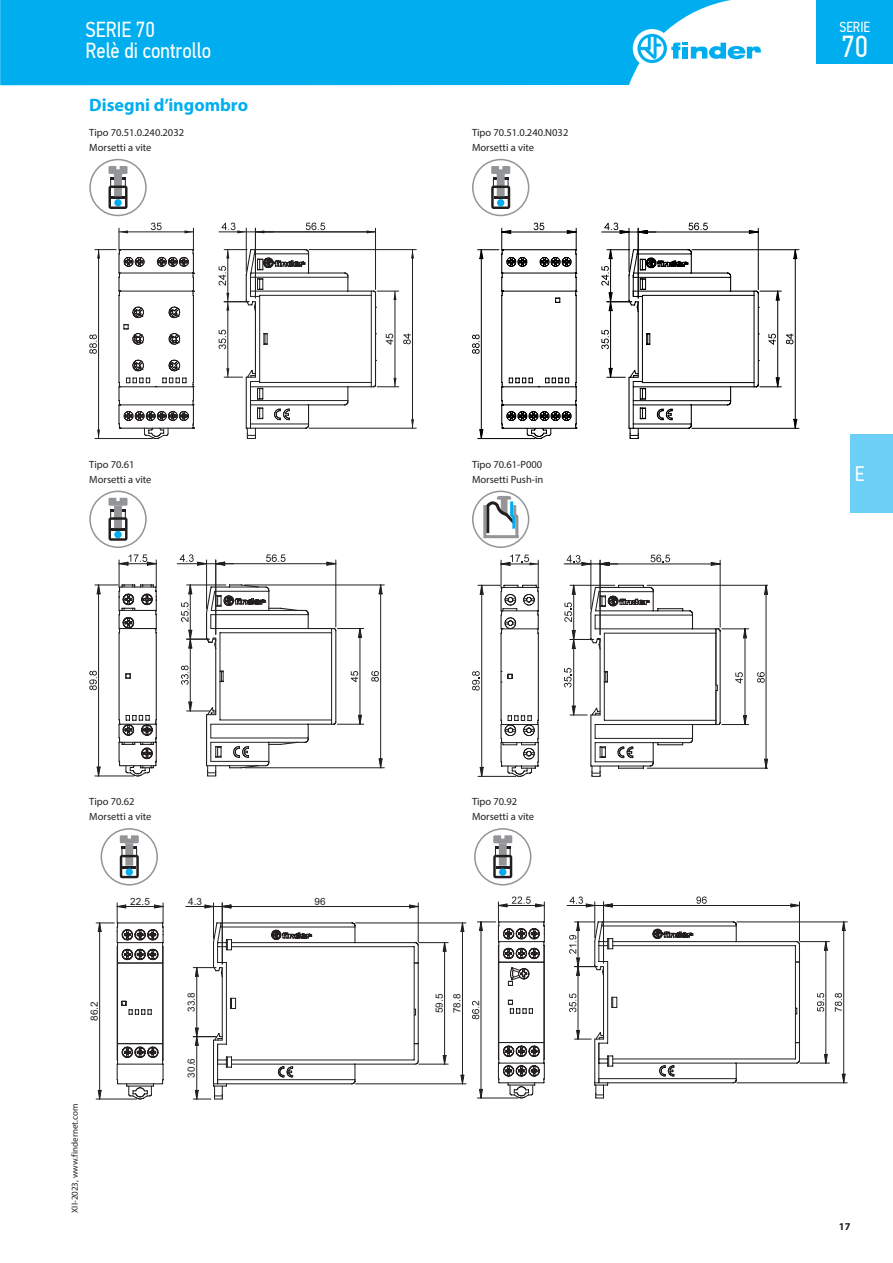
<style>
.page{position:relative;width:893px;height:1263px;background:#fff}
.page>*{position:absolute;margin:0;border:0;box-sizing:border-box;transform-origin:0 0}
.t1{font:30.3px "PF Din Text Cond Pro";color:#fff}
.t2{font:21.75px/21px "PF Din Text Cond Pro";color:#fff}
.t3{font:21px "PF Din Text Cond Pro";color:#fff}
.t4{font:700 18px "Myriad Pro";color:#00aeef}
.t5{font:14.55px "PF Din Text Cond Pro";color:#fff}
.t6{font:10.5px/14.7px "Myriad Pro";color:#231f20}
.t7{font:700 10.5px "Myriad Pro";color:#231f20}
.t8{font:10.05px/17.9px "Arial";letter-spacing:.01em;color:#231f20}
.t9{font:9px "Myriad Pro";color:#231f20}
</style>
<div class="page">
<div style="left:89px;top:159px;width:58px;height:57px;border:2px solid #939598;border-radius:50%"></div>
<svg style="left:108px;top:166px;width:20px;height:43px"></svg>
<hr style="left:309px;top:249px;width:107px;height:1px;background:#231f20">
<hr style="left:309px;top:428px;width:107px;height:1px;background:#231f20">
<svg style="left:89px;top:223px;width:325px;height:216px"></svg>
<hr style="left:98px;top:250px;width:1px;height:188px;background:#231f20">
<div style="left:472px;top:159px;width:57px;height:57px;border:2px solid #939598;border-radius:50%"></div>
<svg style="left:491px;top:166px;width:19px;height:43px"></svg>
<hr style="left:692px;top:249px;width:107px;height:1px;background:#000001">
<hr style="left:692px;top:428px;width:107px;height:1px;background:#000001">
<svg style="left:472px;top:223px;width:325px;height:216px"></svg>
<hr style="left:481px;top:250px;width:1px;height:189px;background:#000001">
<div style="left:89px;top:491px;width:58px;height:57px;border:2px solid #939598;border-radius:50%"></div>
<svg style="left:108px;top:498px;width:20px;height:43px"></svg>
<hr style="left:245px;top:585px;width:139px;height:1px;background:#231f20">
<hr style="left:245px;top:767px;width:139px;height:1px;background:#231f20">
<svg style="left:371px;top:671px;width:8px;height:11px"></svg>
<svg style="left:379px;top:585px;width:3px;height:9px"></svg>
<svg style="left:379px;top:759px;width:3px;height:9px"></svg>
<hr style="left:380px;top:585px;width:1px;height:183px;background:#231f20">
<hr style="left:95px;top:776px;width:39px;height:1px;background:#231f20">
<hr style="left:206px;top:560px;width:1px;height:49px;background:#231f20">
<svg style="left:180px;top:554px;width:27px;height:11px"></svg>
<hr style="left:177px;top:563px;width:57px;height:1px;background:#231f20">
<hr style="left:215px;top:560px;width:1px;height:74px;background:#231f20">
<hr style="left:336px;top:560px;width:1px;height:67px;background:#231f20">
<svg style="left:266px;top:554px;width:19px;height:8px"></svg>
<svg style="left:216px;top:562px;width:9px;height:3px"></svg>
<svg style="left:327px;top:562px;width:9px;height:3px"></svg>
<hr style="left:216px;top:563px;width:120px;height:1px;background:#231f20">
<svg style="left:89px;top:554px;width:68px;height:222px"></svg>
<svg style="left:181px;top:584px;width:183px;height:193px"></svg>
<hr style="left:190px;top:585px;width:1px;height:54px;background:#231f20">
<svg style="left:473px;top:491px;width:56px;height:56px"></svg>
<div style="left:472px;top:491px;width:57px;height:57px;border:2px solid #939598;border-radius:50%"></div>
<svg style="left:482px;top:496px;width:39px;height:45px"></svg>
<svg style="left:472px;top:554px;width:296px;height:223px"></svg>
<div style="left:101px;top:828px;width:57px;height:57px;border:2px solid #939598;border-radius:50%"></div>
<svg style="left:120px;top:835px;width:19px;height:43px"></svg>
<hr style="left:355px;top:923px;width:111px;height:1px;background:#231f20">
<hr style="left:355px;top:1083px;width:111px;height:1px;background:#231f20">
<svg style="left:461px;top:923px;width:3px;height:9px"></svg>
<svg style="left:461px;top:1075px;width:3px;height:9px"></svg>
<hr style="left:462px;top:923px;width:1px;height:161px;background:#231f20">
<svg style="left:96px;top:903px;width:352px;height:197px"></svg>
<hr style="left:196px;top:967px;width:1px;height:70px;background:#231f20">
<div style="left:474px;top:828px;width:57px;height:57px;border:2px solid #939598;border-radius:50%"></div>
<svg style="left:493px;top:835px;width:19px;height:43px"></svg>
<hr style="left:477px;top:1098px;width:41px;height:1px;background:#231f20">
<svg style="left:472px;top:896px;width:73px;height:202px"></svg>
<hr style="left:481px;top:922px;width:1px;height:176px;background:#231f20">
<hr style="left:737px;top:922px;width:110px;height:1px;background:#231f20">
<hr style="left:737px;top:1082px;width:110px;height:1px;background:#231f20">
<svg style="left:835px;top:993px;width:7px;height:19px"></svg>
<svg style="left:842px;top:922px;width:3px;height:9px"></svg>
<svg style="left:842px;top:1074px;width:3px;height:9px"></svg>
<hr style="left:843px;top:922px;width:1px;height:161px;background:#231f20">
<hr style="left:594px;top:902px;width:1px;height:35px;background:#231f20">
<svg style="left:570px;top:896px;width:25px;height:11px"></svg>
<hr style="left:567px;top:905px;width:54px;height:1px;background:#231f20">
<hr style="left:603px;top:902px;width:1px;height:61px;background:#231f20">
<hr style="left:799px;top:902px;width:1px;height:39px;background:#231f20">
<svg style="left:696px;top:896px;width:11px;height:8px"></svg>
<svg style="left:604px;top:904px;width:8px;height:3px"></svg>
<svg style="left:791px;top:904px;width:8px;height:3px"></svg>
<hr style="left:603px;top:905px;width:196px;height:1px;background:#231f20">
<svg style="left:569px;top:921px;width:260px;height:177px"></svg>
<hr style="left:578px;top:966px;width:1px;height:73px;background:#231f20">
<div style="left:0;top:0;width:731px;height:85px;background:#00aeef"></div>
<div style="left:633px;top:29px;width:38px;height:39px;background:#fff;border-radius:50%"></div>
<svg style="left:637px;top:34px;width:124px;height:29px"></svg>
<div style="left:816px;top:0;width:77px;height:64px;background:#00aeef"></div>
<div style="left:850px;top:434px;width:43px;height:78px;background:#6bcff6"></div>
<h2 class="t2" style="left:85px;top:19px;width:127px">SERIE 70<br>Relè di controllo</h2>
<h3 class="t4" style="left:89px;top:93px;width:160px">Disegni d’ingombro</h3>
<p class="t6" style="left:89px;top:125px;width:96px">Tipo 70.51.0.240.2032<br>Morsetti a vite</p>
<p class="t6" style="left:472px;top:125px;width:98px">Tipo 70.51.0.240.N032<br>Morsetti a vite</p>
<p class="t6" style="left:89px;top:457px;width:64px">Tipo 70.61<br>Morsetti a vite</p>
<p class="t6" style="left:472px;top:457px;width:73px">Tipo 70.61-P000<br>Morsetti Push-in</p>
<p class="t6" style="left:89px;top:794px;width:64px">Tipo 70.62<br>Morsetti a vite</p>
<p class="t8" style="left:130px;top:892px;width:21px">22.5</p>
<p class="t8" style="left:188px;top:892px;width:15px">4.3</p>
<p class="t8" style="left:315px;top:892px;width:13px">96</p>
<p class="t6" style="left:472px;top:794px;width:64px">Tipo 70.92<br>Morsetti a vite</p>
<p class="t8" style="left:183px;top:1012px;width:21px;rotate:-90deg">33.8</p>
<p class="t8" style="left:86px;top:1021px;width:21px;rotate:-90deg">86.2</p>
<p class="t8" style="left:430px;top:1013px;width:21px;rotate:-90deg">59.5<br>78.8</p>
<p class="t9" style="left:69px;top:1213px;width:111px;rotate:-90deg">XII-2023, www.findernet.com</p>
<p class="t8" style="left:183px;top:1078px;width:21px;rotate:-90deg">30.6</p>
<h3 class="t5" style="left:839px;top:19px;width:32px">SERIE</h3>
<h1 class="t1" style="left:841px;top:28px;width:28px">70</h1>
<h3 class="t3" style="left:855px;top:461px;width:11px">E</h3>
<p class="t7" style="left:839px;top:1219px;width:13px">17</p>
</div>
